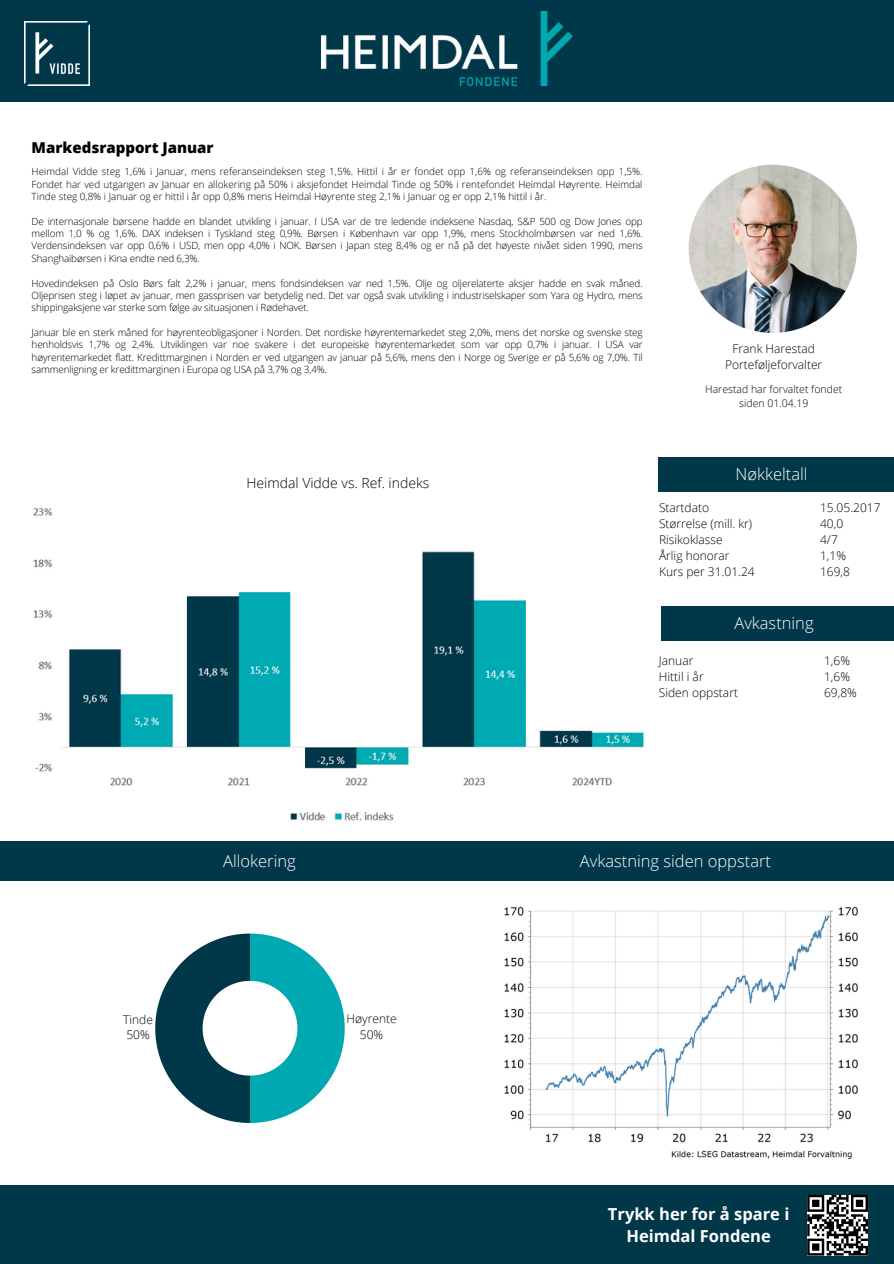
<style>
.page{position:relative;width:894px;height:1264px;background:#fff}
.page>*{position:absolute;margin:0;border:0;box-sizing:border-box;transform-origin:0 0}
.t1{font:300 16.5px "Open Sans";color:#fff}
.t2{font:700 16.5px/22.5px "Open Sans";color:#fff;text-align:center}
.t3{font:800 15px "Open Sans";color:#000}
.t4{font:300 13.95px "Open Sans";color:#000}
.t5{font:300 12px/16px "Open Sans";color:#000}
.t6{font:300 10.5px "Open Sans";color:#000}
.t7{font:300 9.9px/12.3px "Open Sans";letter-spacing:-.015em;color:#000;text-align:justify}
</style>
<div class="page">
<div style="left:0;top:0;width:893px;height:102px;background:#003749"></div>
<img style="left:321px;top:11px;width:251px;height:74px">
<div style="left:0;top:1185px;width:893px;height:78px;background:#003749"></div>
<svg style="left:807px;top:1194px;width:60px;height:61px;background:#737474"></svg>
<div style="left:0;top:841px;width:893px;height:39px;background:#003749"></div>
<div style="left:661px;top:606px;width:232px;height:34px;background:#003749"></div>
<div style="left:658px;top:457px;width:235px;height:34px;background:#003749"></div>
<svg style="left:155px;top:933px;width:189px;height:189px"></svg>
<img style="left:688px;top:165px;width:168px;height:168px;border-radius:50%">
<img style="left:25px;top:21px;width:64px;height:65px">
<img style="left:504px;top:906px;width:354px;height:254px">
<img style="left:33px;top:507px;width:610px;height:314px">
<h2 class="t3" style="left:32px;top:137px;width:183px">Markedsrapport Januar</h2>
<p class="t7" style="left:32px;top:165px;width:612px">Heimdal Vidde steg 1,6% i Januar, mens referanseindeksen steg 1,5%. Hittil i år er fondet opp 1,6% og referanseindeksen opp 1,5%.<br>Fondet har ved utgangen av Januar en allokering på 50% i aksjefondet Heimdal Tinde og 50% i rentefondet Heimdal Høyrente. Heimdal Tinde steg 0,8% i Januar og er hittil i år opp 0,8% mens Heimdal Høyrente steg 2,1% i Januar og er opp 2,1% hittil i år.</p>
<p class="t7" style="left:32px;top:215px;width:612px">De internasjonale børsene hadde en blandet utvikling i januar. I USA var de tre ledende indeksene Nasdaq, S&amp;P 500 og Dow Jones opp mellom 1,0 % og 1,6%. DAX indeksen i Tyskland steg 0,9%. Børsen i København var opp 1,9%, mens Stockholmbørsen var ned 1,6%.<br>Verdensindeksen var opp 0,6% i USD, men opp 4,0% i NOK. Børsen i Japan steg 8,4% og er nå på det høyeste nivået siden 1990, mens Shanghaibørsen i Kina endte ned 6,3%.</p>
<h3 class="t7" style="left:32px;top:276px;width:612px">Hovedindeksen på Oslo Børs falt 2,2% i januar, mens fondsindeksen var ned 1,5%. Olje og oljerelaterte aksjer hadde en svak måned.<br>Oljeprisen steg i løpet av januar, men gassprisen var betydelig ned. Det var også svak utvikling i industriselskaper som Yara og Hydro, mens shippingaksjene var sterke som følge av situasjonen i Rødehavet.</h3>
<p class="t7" style="left:32px;top:326px;width:612px">Januar ble en sterk måned for høyrenteobligasjoner i Norden. Det nordiske høyrentemarkedet steg 2,0%, mens det norske og svenske steg henholdsvis 1,7% og 2,4%. Utviklingen var noe svakere i det europeiske høyrentemarkedet som var opp 0,7% i januar. I USA var høyrentemarkedet flatt. Kredittmarginen i Norden er ved utgangen av januar på 5,6%, mens den i Norge og Sverige er på 5,6% og 7,0%. Til sammenligning er kredittmarginen i Europa og USA på 3,7% og 3,4%.</p>
<h2 class="t5" style="left:725px;top:340px;width:98px;text-align:center">Frank Harestad<br>Porteføljeforvalter</h2>
<p class="t6" style="left:705px;top:382px;width:138px">Harestad har forvaltet fondet</p>
<h1 class="t6" style="left:739px;top:396px;width:71px">siden 01.04.19</h1>
<h4 class="t4" style="left:246px;top:473px;width:184px">Heimdal Vidde vs. Ref. indeks</h4>
<h1 class="t1" style="left:735px;top:462px;width:73px">Nøkkeltall</h1>
<h4 class="t5" style="left:658px;top:499px;width:97px">Startdato<br>Størrelse (mill. kr)<br>Risikoklasse<br>Årlig honorar<br>Kurs per 31.01.24</h4>
<h2 class="t5" style="left:819px;top:499px;width:62px">15.05.2017<br>40,0<br>4/7<br>1,1%<br>169,8</h2>
<p class="t1" style="left:734px;top:611px;width:81px">Avkastning</p>
<h2 class="t5" style="left:658px;top:652px;width:81px">Januar<br>Hittil i år<br>Siden oppstart</h2>
<h4 class="t5" style="left:823px;top:652px;width:34px">1,6%<br>1,6%<br>69,8%</h4>
<p class="t5" style="left:123px;top:1011px;width:31px;line-height:14.9px">Tinde<br>50%</p>
<h4 class="t1" style="left:223px;top:849px;width:74px">Allokering</h4>
<p class="t5" style="left:346px;top:1010px;width:52px;text-align:center">Høyrente<br>50%</p>
<p class="t1" style="left:579px;top:849px;width:192px">Avkastning siden oppstart</p>
<p class="t2" style="left:607px;top:1201px;width:183px">Trykk her for å spare i<br>Heimdal Fondene</p>
</div>
